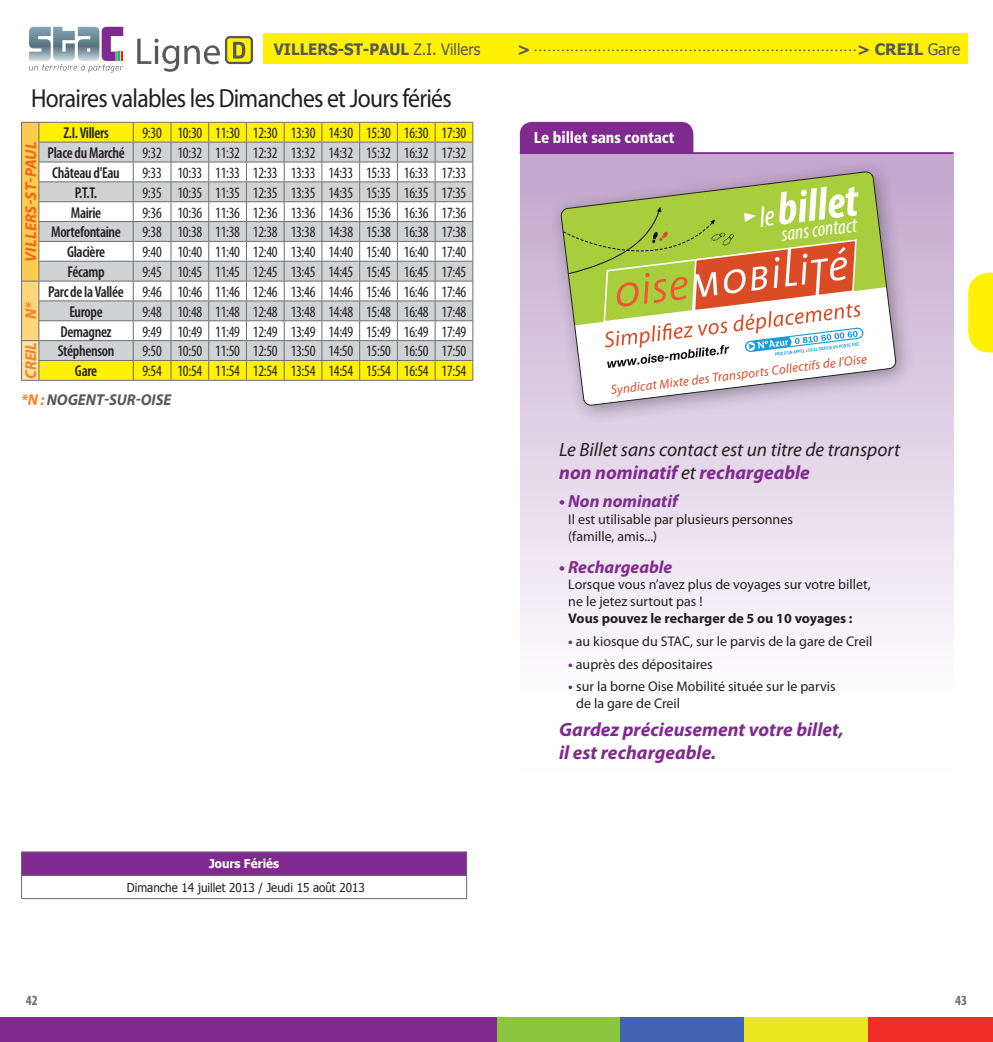
<style>
.page{position:relative;width:993px;height:1042px;background:#fff}
.page>*{position:absolute;margin:0;border:0;box-sizing:border-box;transform-origin:0 0}
.t1{font:italic 700 condensed 46.38px "Myriad Pro";color:#fff}
.t2{font:26.25px "Myriad Pro";letter-spacing:-.03em;color:#231f20;scale:.9 1}
.t3{font:italic condensed 20.65px "Myriad Pro";color:#fff}
.t4{font:italic 19.25px/22.8px "Myriad Pro";color:#231f20}
.t5{font:italic 700 19.25px/22.8px "Myriad Pro";color:#80298e}
.t6{font:italic 700 17.5px "Myriad Pro";color:#80298e}
.t7{font:condensed 15.75px/19.8px "Myriad Pro";letter-spacing:-.02em;color:#231f20;scale:.95 1}
.t8{font:600 condensed 15.75px "Myriad Pro";letter-spacing:-.02em;color:#231f20}
.t9{font:15.75px "Futura";color:#57585a}
.t10{font:700 15.75px "Tahoma";color:#57585a;scale:.95 1}
.t11{font:900 condensed 15.75px "Frutiger";letter-spacing:-.01em;color:#fff}
.t12{font:italic 700 15.75px "Myriad Pro";color:#f36421}
.t13{font:italic 700 15.75px "Myriad Pro";color:#f58220}
.t14{font:14px/16.8px "Myriad Pro";color:#231f20}
.t15{font:700 14px "Myriad Pro";color:#231f20}
.t16{font:700 condensed 14px "Myriad Pro";color:#6c6d70}
.t17{font:italic 13.12px "Myriad Pro";color:#db4b26}
.t18{font:12.25px "Tahoma";color:#231f20;scale:.95 1}
.t19{font:700 12.25px "Tahoma";color:#fff;scale:.95 1}
.s1{font-weight:400}
.s2{font-family:"Tahoma";font-weight:700}
.s3{font-family:"Tahoma"}
.s4{font-weight:600}
.s5{font-weight:700;font-style:italic;font-stretch:normal;color:#f58220}
.s6{font-weight:700;font-style:italic;font-stretch:normal;color:#57585a}
.s7{font-weight:400;font-size:29.05px}
.s8{font-weight:700;color:#80298e}
.s9{font-weight:700;color:#802990}
</style>
<div class="page">
<div style="left:496px;top:1017px;width:124px;height:25px;background:#8bc63e"></div>
<div style="left:0;top:1017px;width:496px;height:25px;background:#80298e"></div>
<div style="left:620px;top:1017px;width:124px;height:25px;background:#4365b0"></div>
<div style="left:744px;top:1017px;width:124px;height:25px;background:#ebe823"></div>
<div style="left:868px;top:1017px;width:124px;height:25px;background:#ee2d28"></div>
<div style="left:263px;top:33px;width:704px;height:31px;background:#fff101"></div>
<svg style="left:21px;top:122px;width:452px;height:259px"></svg>
<hr style="left:39px;top:380px;width:94px;height:1px;background:#6c6d70">
<hr style="left:133px;top:380px;width:38px;height:1px;background:#6c6d70">
<hr style="left:171px;top:380px;width:38px;height:1px;background:#6c6d70">
<hr style="left:209px;top:380px;width:37px;height:1px;background:#6c6d70">
<hr style="left:246px;top:380px;width:38px;height:1px;background:#6c6d70">
<hr style="left:284px;top:380px;width:38px;height:1px;background:#6c6d70">
<hr style="left:322px;top:380px;width:37px;height:1px;background:#6c6d70">
<hr style="left:359px;top:380px;width:38px;height:1px;background:#6c6d70">
<hr style="left:397px;top:380px;width:38px;height:1px;background:#6c6d70">
<hr style="left:435px;top:380px;width:38px;height:1px;background:#6c6d70">
<svg style="left:137px;top:39px;width:83px;height:33px"></svg>
<div style="left:226px;top:37px;width:26px;height:26px;background:#fff101;border-radius:4px"></div>
<div style="left:225px;top:36px;width:28px;height:28px;border:2px solid #57585a;border-radius:4px"></div>
<svg style="left:233px;top:42px;width:12px;height:17px"></svg>
<div style="left:519px;top:152px;width:433px;height:620px;background:linear-gradient(to bottom,#c2a6ce,#fff)"></div>
<div style="left:519px;top:122px;width:174px;height:30px;background:#80298e"></div>
<hr style="left:519px;top:152px;width:433px;height:2px;background:#80298e">
<div style="left:548px;top:159px;width:367px;height:266px;background:#231f20;opacity:.4"></div>
<svg style="left:560px;top:171px;width:336px;height:235px"></svg>
<svg style="left:29px;top:27px;width:94px;height:46px"></svg>
<svg style="left:968px;top:273px;width:24px;height:79px;background:#fff218"></svg>
<div style="left:22px;top:852px;width:444px;height:23px;background:#80298e"></div>
<hr style="left:21px;top:851px;width:446px;height:1px;background:#6c6d70">
<hr style="left:21px;top:875px;width:446px;height:1px;background:#6c6d70">
<svg style="left:21px;top:852px;width:1px;height:46px"></svg>
<svg style="left:466px;top:852px;width:1px;height:46px"></svg>
<hr style="left:21px;top:898px;width:446px;height:1px;background:#6c6d70">
<p class="t10" style="left:274px;top:38px;width:219px">VILLERS-ST-PAUL <span class="s1">Z.I. Villers</span></p>
<p class="t9" style="left:517px;top:35px;width:444px"><span class="s2">&gt;</span> .......................................................................<span class="s2">&gt; CREIL</span> <span class="s3">Gare</span></p>
<h2 class="t2" style="left:31px;top:84px;width:469px">Horaires valables les Dimanches et Jours fériés</h2>
<p class="t12" style="left:21px;top:262px;width:119px;rotate:-90deg">Villers-st-paul</p>
<p class="t13" style="left:21px;top:319px;width:19px;rotate:-90deg">N*</p>
<p class="t8" style="left:63px;top:124px;width:47px">Z.I. Villers</p>
<p class="t7" style="left:142px;top:123px;width:342px">9:30 10:30 11:30 12:30 13:30 14:30 15:30 16:30 17:30</p>
<p class="t7" style="left:47px;top:143px;width:442px"><span class="s4">Place du Marché</span> 9:32 10:32 11:32 12:32 13:32 14:32 15:32 16:32 17:32</p>
<p class="t8" style="left:52px;top:164px;width:69px">Château d'Eau</p>
<p class="t7" style="left:142px;top:163px;width:342px">9:33 10:33 11:33 12:33 13:33 14:33 15:33 16:33 17:33</p>
<p class="t8" style="left:75px;top:184px;width:24px">P.T.T.</p>
<p class="t7" style="left:142px;top:183px;width:342px">9:35 10:35 11:35 12:35 13:35 14:35 15:35 16:35 17:35</p>
<p class="t8" style="left:71px;top:204px;width:32px">Mairie</p>
<p class="t7" style="left:142px;top:203px;width:342px">9:36 10:36 11:36 12:36 13:36 14:36 15:36 16:36 17:36</p>
<p class="t8" style="left:51px;top:223px;width:71px">Mortefontaine</p>
<p class="t7" style="left:142px;top:223px;width:342px">9:38 10:38 11:38 12:38 13:38 14:38 15:38 16:38 17:38</p>
<p class="t8" style="left:67px;top:243px;width:40px">Glacière</p>
<p class="t7" style="left:142px;top:242px;width:342px">9:40 10:40 11:40 12:40 13:40 14:40 15:40 16:40 17:40</p>
<p class="t8" style="left:67px;top:263px;width:39px">Fécamp</p>
<p class="t7" style="left:142px;top:262px;width:342px">9:45 10:45 11:45 12:45 13:45 14:45 15:45 16:45 17:45</p>
<p class="t7" style="left:69px;top:282px;width:419px;text-indent:-21px"><span class="s4">Parc de la Vallée</span> 9:46 10:46 11:46 12:46 13:46 14:46 15:46 16:46 17:46<br><span class="s4">Europe</span></p>
<p class="t7" style="left:142px;top:302px;width:342px">9:48 10:48 11:48 12:48 13:48 14:48 15:48 16:48 17:48</p>
<p class="t8" style="left:60px;top:323px;width:53px">Demagnez</p>
<p class="t7" style="left:142px;top:322px;width:342px">9:49 10:49 11:49 12:49 13:49 14:49 15:49 16:49 17:49</p>
<p class="t13" style="left:21px;top:378px;width:38px;rotate:-90deg">CREIL</p>
<p class="t8" style="left:58px;top:343px;width:58px">Stéphenson</p>
<p class="t7" style="left:142px;top:342px;width:342px">9:50 10:50 11:50 12:50 13:50 14:50 15:50 16:50 17:50</p>
<p class="t8" style="left:75px;top:362px;width:24px">Gare</p>
<p class="t7" style="left:21px;top:357px;width:470px;line-height:28.7px;text-indent:121px">9:54 10:54 11:54 12:54 13:54 14:54 15:54 16:54 17:54 <span class="s5">*N :</span> <span class="s6">Nogent-sur-Oise</span></p>
<p class="t19" style="left:209px;top:855px;width:75px">Jours Fériés</p>
<p class="t18" style="left:127px;top:879px;width:252px">Dimanche 14 juillet 2013 / Jeudi 15 août 2013</p>
<p class="t11" style="left:533px;top:128px;width:142px">Le billet sans contact</p>
<h1 class="t1" style="left:755px;top:183px;width:101px;rotate:-7deg"><span class="s7">le</span>billet</h1>
<h3 class="t3" style="left:779px;top:222px;width:77px;rotate:-7deg">sans contact</h3>
<p class="t17" style="left:609px;top:382px;width:259px;rotate:-7deg">Syndicat Mixte des Transports Collectifs de l'Oise</p>
<p class="t4" style="left:559px;top:438px;width:342px">Le Billet sans contact est un titre de transport <span class="s8">non nominatif</span> et <span class="s8">rechargeable</span></p>
<p class="t6" style="left:559px;top:490px;width:120px">• Non nominatif</p>
<p class="t14" style="left:568px;top:511px;width:226px">Il est utilisable par plusieurs personnes (famille, amis...)</p>
<p class="t6" style="left:559px;top:555px;width:115px">• Rechargeable</p>
<p class="t14" style="left:568px;top:576px;width:304px">Lorsque vous n’avez plus de voyages sur votre billet, ne le jetez surtout pas !</p>
<p class="t15" style="left:568px;top:610px;width:286px">Vous pouvez le recharger de 5 ou 10 voyages :</p>
<p class="t14" style="left:568px;top:633px;width:305px"><span class="s9">•</span> au kiosque du STAC, sur le parvis de la gare de Creil</p>
<p class="t14" style="left:568px;top:656px;width:146px"><span class="s9">•</span> auprès des dépositaires</p>
<p class="t14" style="left:576px;top:678px;width:261px;text-indent:-8px"><span class="s9">•</span> sur la borne Oise Mobilité située sur le parvis de la gare de Creil</p>
<p class="t5" style="left:559px;top:717px;width:286px">Gardez précieusement votre billet, il est rechargeable.</p>
<p class="t16" style="left:26px;top:991px;width:13px">42</p>
<p class="t16" style="left:954px;top:991px;width:13px">43</p>
</div>
